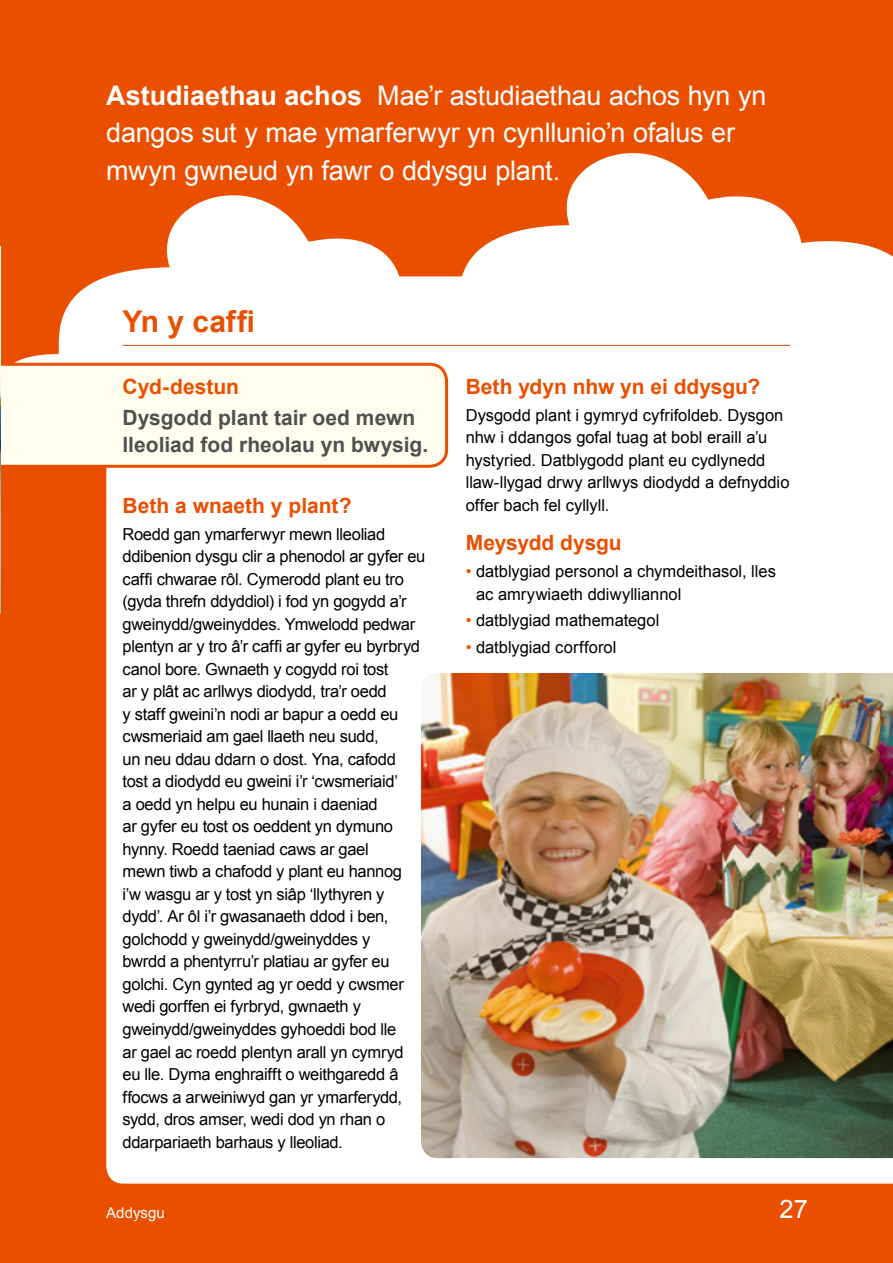
<style>
.page{position:relative;width:893px;height:1263px;background:#ea4f00}
.page>*{position:absolute;margin:0;border:0;box-sizing:border-box;transform-origin:0 0}
.t1{font:700 30px "Arial";color:#ea4f00}
.t2{font:27px/37.5px "Arial";letter-spacing:-.01em;color:#fff}
.t3{font:25.5px "Arial";color:#fff}
.t4{font:700 21px "Arial";color:#ea4f00}
.t5{font:700 21px/27px "Arial";color:#504f53}
.t6{font:16.5px/22.5px "Arial";letter-spacing:-.02em;color:#000}
.t7{font:16.5px/22.5px "Arial";color:#000}
.t8{font:15px "Arial";color:#fff}
.s1{font-weight:700}
.s2{color:#ea4f00}
</style>
<div class="page">
<svg style="left:14px;top:195px;width:347px;height:168px"></svg>
<svg style="left:361px;top:153px;width:532px;height:123px"></svg>
<div style="left:106px;top:276px;width:787px;height:907px;background:#fff"></div>
<svg style="left:1px;top:363px;width:447px;height:105px;background:#fdf2de"></svg>
<img style="left:421px;top:673px;width:472px;height:485px">
<hr style="left:123px;top:345px;width:667px;height:1px;background:#ea4f00">
<img style="left:0;top:246px;width:1px;height:367px">
<h2 class="t2" style="left:106px;top:76px;width:662px"><span class="s1">Astudiaethau achos</span> Mae’r astudiaethau achos hyn yn dangos sut y mae ymarferwyr yn cynllunio’n ofalus er mwyn gwneud yn fawr o ddysgu plant.</h2>
<h1 class="t1" style="left:123px;top:305px;width:134px">Yn y caffi</h1>
<p class="t4" style="left:123px;top:375px;width:118px">Cyd-destun</p>
<p class="t5" style="left:123px;top:404px;width:307px">Dysgodd plant tair oed mewn lleoliad fod rheolau yn bwysig.</p>
<p class="t4" style="left:123px;top:494px;width:230px">Beth a wnaeth y plant?</p>
<p class="t6" style="left:123px;top:523px;width:304px">Roedd gan ymarferwyr mewn lleoliad ddibenion dysgu clir a phenodol ar gyfer eu caffi chwarae rôl. Cymerodd plant eu tro (gyda threfn ddyddiol) i fod yn gogydd a’r gweinydd/gweinyddes. Ymwelodd pedwar plentyn ar y tro â’r caffi ar gyfer eu byrbryd canol bore. Gwnaeth y cogydd roi tost<br>ar y plât ac arllwys diodydd, tra’r oedd<br>y staff gweini’n nodi ar bapur a oedd eu cwsmeriaid am gael llaeth neu sudd,<br>un neu ddau ddarn o dost. Yna, cafodd tost a diodydd eu gweini i’r ‘cwsmeriaid’<br>a oedd yn helpu eu hunain i daeniad<br>ar gyfer eu tost os oeddent yn dymuno hynny. Roedd taeniad caws ar gael<br>mewn tiwb a chafodd y plant eu hannog<br>i’w wasgu ar y tost yn siâp ‘llythyren y dydd’. Ar ôl i’r gwasanaeth ddod i ben, golchodd y gweinydd/gweinyddes y<br>bwrdd a phentyrru’r platiau ar gyfer eu golchi. Cyn gynted ag yr oedd y cwsmer wedi gorffen ei fyrbryd, gwnaeth y gweinydd/gweinyddes gyhoeddi bod lle<br>ar gael ac roedd plentyn arall yn cymryd eu lle. Dyma enghraifft o weithgaredd â ffocws a arweiniwyd gan yr ymarferydd, sydd, dros amser, wedi dod yn rhan o ddarpariaeth barhaus y lleoliad.</p>
<p class="t8" style="left:106px;top:1204px;width:60px">Addysgu</p>
<p class="t4" style="left:466px;top:375px;width:296px">Beth ydyn nhw yn ei ddysgu?</p>
<p class="t7" style="left:466px;top:403px;width:325px">Dysgodd plant i gymryd cyfrifoldeb. Dysgon nhw i ddangos gofal tuag at bobl eraill a’u hystyried. Datblygodd plant eu cydlynedd llaw-llygad drwy arllwys diodydd a defnyddio offer bach fel cyllyll.</p>
<p class="t4" style="left:466px;top:531px;width:158px">Meysydd dysgu</p>
<p class="t7" style="left:476px;top:560px;width:301px;text-indent:-10px"><span class="s2">•</span> datblygiad personol a chymdeithasol, lles ac amrywiaeth ddiwylliannol</p>
<p class="t7" style="left:466px;top:609px;width:195px"><span class="s2">•</span> datblygiad mathemategol</p>
<p class="t7" style="left:466px;top:636px;width:152px"><span class="s2">•</span> datblygiad corfforol</p>
<h3 class="t3" style="left:780px;top:1194px;width:30px">27</h3>
</div>
